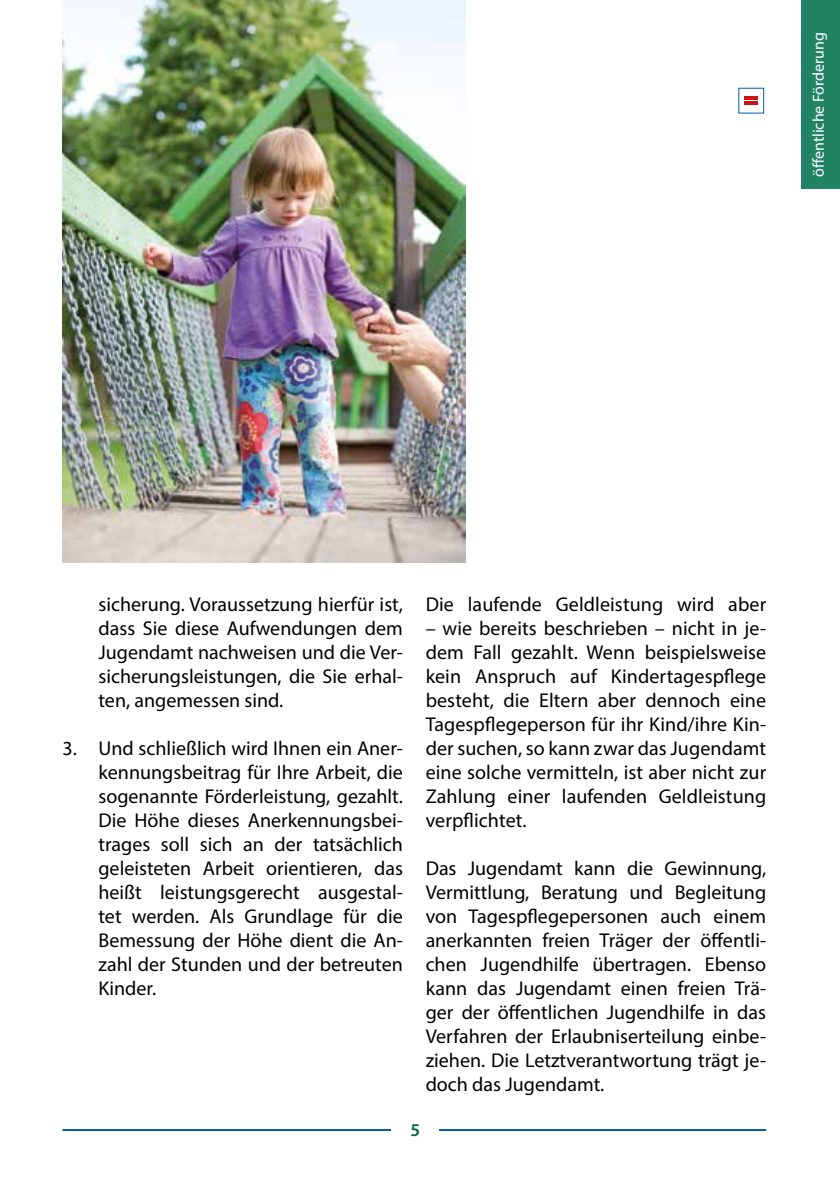
<style>
.page{position:relative;width:840px;height:1191px;background:#fff}
.page>*{position:absolute;margin:0;border:0;box-sizing:border-box;transform-origin:0 0}
.t1{font:20px/24px "Myriad Pro";color:#000;text-align:justify}
.t2{font:600 18px "Myriad Pro";color:#00653f}
.t3{font:16px "Myriad Pro";color:#fff}
</style>
<div class="page">
<hr style="left:62px;top:1129px;width:703px;height:2px;background:#005da9">
<div style="left:391px;top:1122px;width:48px;height:35px;background:#fff"></div>
<hr style="left:744px;top:96px;width:13px;height:4px;background:#cd1316">
<svg style="left:744px;top:102px;width:13px;height:3px"></svg>
<div style="left:801px;top:0;width:38px;height:189px;background:#228364"></div>
<img style="left:62px;top:0;width:403px;height:563px">
<p class="t3" style="left:808px;top:177px;width:147px;rotate:-90deg">öffentliche Förderung</p>
<p class="t1" style="left:98px;top:592px;width:306px">sicherung. Voraussetzung hierfür ist, dass Sie diese Aufwendungen dem Jugendamt nachweisen und die Ver&shy;sicherungsleistungen, die Sie erhal&shy;ten, angemessen sind.</p>
<p class="t1" style="left:98px;top:736px;width:306px;text-indent:-36px">3. Und schließlich wird Ihnen ein Aner&shy;kennungsbeitrag für Ihre Arbeit, die sogenannte Förderleistung, gezahlt.<br>Die Höhe dieses Anerkennungsbei&shy;trages soll sich an der tatsächlich geleisteten Arbeit orientieren, das heißt leistungsgerecht ausgestal&shy;tet werden. Als Grundlage für die Bemessung der Höhe dient die An&shy;zahl der Stunden und der betreuten Kinder.</p>
<p class="t1" style="left:425px;top:592px;width:342px">Die laufende Geldleistung wird aber</p>
<p class="t1" style="left:425px;top:616px;width:342px">– wie bereits beschrieben – nicht in je&shy;dem Fall gezahlt. Wenn beispielsweise kein Anspruch auf Kindertagespflege besteht, die Eltern aber dennoch eine Tagespflegeperson für ihr Kind/ihre Kin&shy;der suchen, so kann zwar das Jugendamt eine solche vermitteln, ist aber nicht zur Zahlung einer laufenden Geldleistung verpflichtet.</p>
<p class="t1" style="left:425px;top:856px;width:342px">Das Jugendamt kann die Gewinnung, Vermittlung, Beratung und Begleitung von Tagespflegepersonen auch einem anerkannten freien Träger der öffentli&shy;chen Jugendhilfe übertragen. Ebenso kann das Jugendamt einen freien Trä&shy;ger der öffentlichen Jugendhilfe in das Verfahren der Erlaubniserteilung einbe&shy;ziehen. Die Letztverantwortung trägt je&shy;doch das Jugendamt.</p>
<p class="t2" style="left:410px;top:1118px;width:11px">5</p>
</div>
